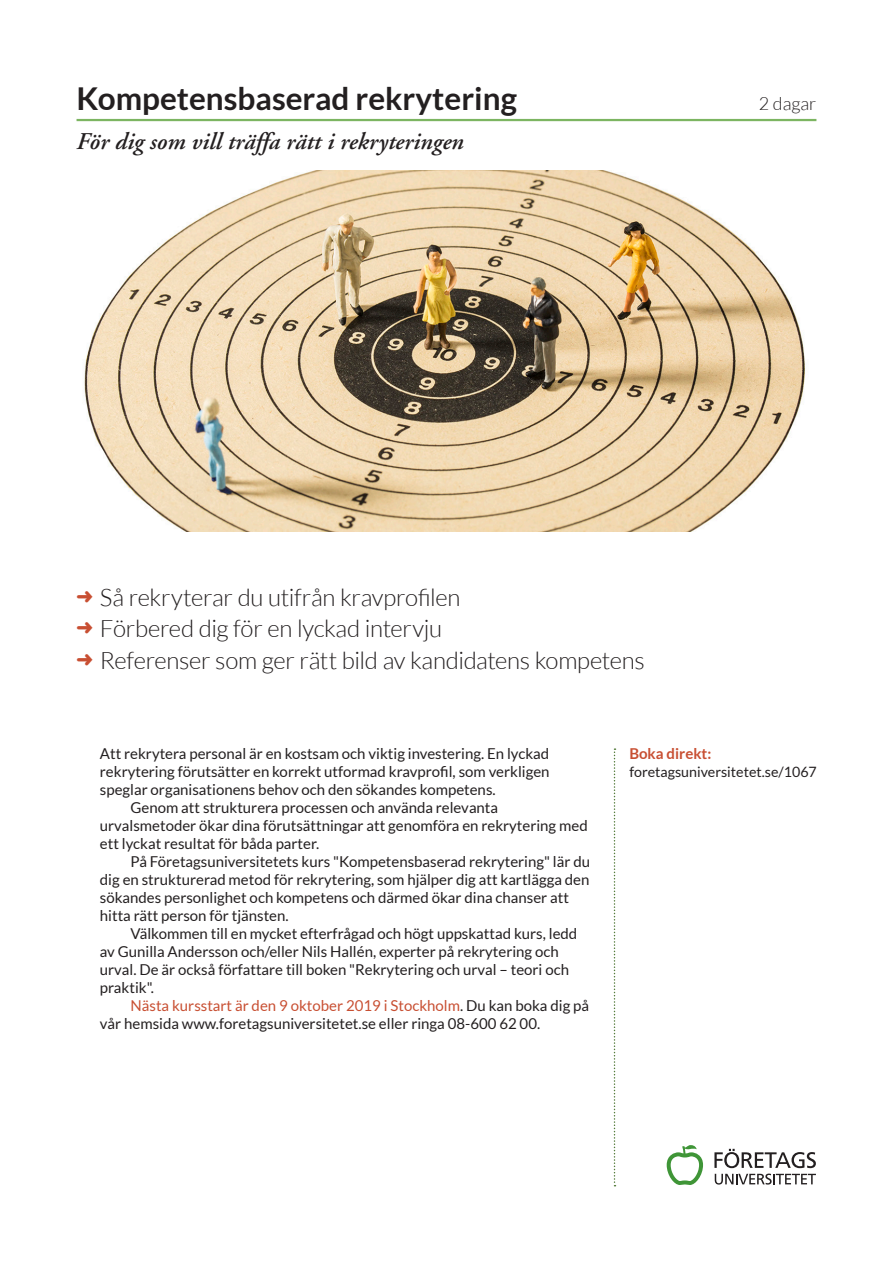
<style>
.page{position:relative;width:893px;height:1263px;background:#fff}
.page>*{position:absolute;margin:0;border:0;box-sizing:border-box;transform-origin:0 0}
.Puff-brodtext-rubrik{font:700 31.5px "Lato";color:#231f20}
.t1{font:300 24px "Lato";letter-spacing:-.015em;color:#231f20}
.Bild-rubrik2{font:italic 600 24px "Adobe Garamond";color:#231f20}
.Puff-brodtext-rubrik-2{font:300 18px "Lato";color:#231f20}
.Saljtext-brodtext{font:15px/18px "Lato";color:#231f20}
.Boka-rubrik{font:700 15px "Lato";color:#c84f32}
.Boka-rubrik-2{font:14.25px "Lato";color:#231f20}
.s1{color:#c84f32}
</style>
<div class="page">
<svg style="left:667px;top:1145px;width:36px;height:40px"></svg>
<svg style="left:714px;top:1149px;width:102px;height:35px"></svg>
<img style="left:84px;top:170px;width:721px;height:361px">
<hr style="left:77px;top:119px;width:739px;height:2px;background:#7cb561">
<svg style="left:614px;top:748px;width:1px;height:438px"></svg>
<p class="Puff-brodtext-rubrik" style="left:77px;top:81px;width:442px">Kompetensbaserad rekrytering</p>
<p class="Puff-brodtext-rubrik-2" style="left:759px;top:94px;width:59px">2 dagar</p>
<p class="Bild-rubrik2" style="left:77px;top:128px;width:389px">För dig som vill träffa rätt i rekryteringen</p>
<p class="t1" style="left:77px;top:585px;width:385px"><span class="s1">➜</span> Så rekryterar du utifrån kravprofilen</p>
<p class="t1" style="left:77px;top:616px;width:367px"><span class="s1">➜</span> Förbered dig för en lyckad intervju</p>
<p class="t1" style="left:77px;top:647px;width:570px"><span class="s1">➜</span> Referenser som ger rätt bild av kandidatens kompetens</p>
<p class="Saljtext-brodtext" style="left:100px;top:745px;width:451px;text-align:justify">Att rekrytera personal är en kostsam och viktig investering. En lyckad rekrytering förutsätter en korrekt utformad kravprofil, som verkligen speglar organisationens behov och den sökandes kompetens.</p>
<p class="Saljtext-brodtext" style="left:100px;top:799px;width:489px;text-indent:31px">Genom att strukturera processen och använda relevanta urvalsmetoder ökar dina förutsättningar att genomföra en rekrytering med ett lyckat resultat för båda parter.</p>
<p class="Saljtext-brodtext" style="left:100px;top:853px;width:492px;text-indent:31px">På Företagsuniversitetets kurs "Kompetensbaserad rekrytering" lär du dig en strukturerad metod för rekrytering, som hjälper dig att kartlägga den sökandes personlighet och kompetens och därmed ökar dina chanser att hitta rätt person för tjänsten.</p>
<p class="Saljtext-brodtext" style="left:100px;top:925px;width:479px;text-indent:31px">Välkommen till en mycket efterfrågad och högt uppskattad kurs, ledd av Gunilla Andersson och/eller Nils Hallén, experter på rekrytering och urval. De är också författare till boken "Rekrytering och urval – teori och praktik".</p>
<p class="Saljtext-brodtext" style="left:100px;top:997px;width:491px;text-indent:31px"><span class="s1">Nästa kursstart är den 9 oktober 2019 i Stockholm</span>. Du kan boka dig på vår hemsida www.foretagsuniversitetet.se eller ringa 08-600 62 00.</p>
<p class="Boka-rubrik" style="left:629px;top:745px;width:84px">Boka direkt:</p>
<p class="Boka-rubrik-2" style="left:629px;top:764px;width:189px">foretagsuniversitetet.se/1067</p>
</div>
